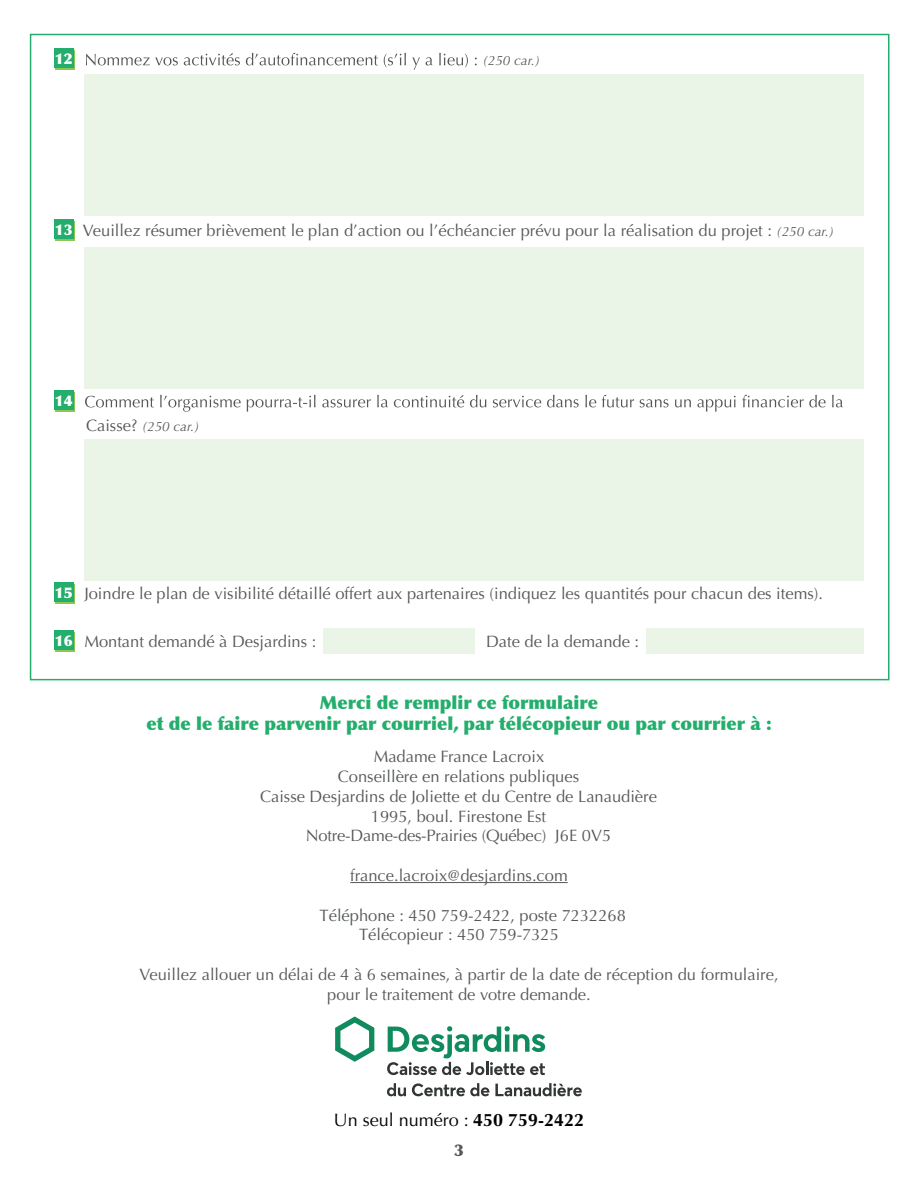
<style>
.page{position:relative;width:918px;height:1188px;background:#fff}
.page>*{position:absolute;margin:0;border:0;box-sizing:border-box;transform-origin:0 0}
.t1{font:900 18px/21.6px "Optima";color:#24ae6d;text-align:center}
.t2{font:18px "Optima";color:#000}
.t3{font:16.5px/19.8px "Optima";color:#55585a;text-align:center}
.t4{font:900 16.5px "Optima";color:#55585a}
.t5{font:900 15px "Optima";color:#fff}
.t6{font:italic 13.5px "Optima";color:#55585a}
.s1{font-weight:900;font-size:15px;color:#fff}
.s2{font-style:italic;font-size:13.5px}
.s3{font-style:normal;font-size:16.5px}
.s4{font-weight:700}
</style>
<div class="page">
<hr style="left:350px;top:882px;width:218px;height:1px;background:#55585a">
<div style="left:55px;top:50px;width:20px;height:20px;background:#89c652"></div>
<div style="left:54px;top:48px;width:20px;height:20px;background:#24ae6d"></div>
<svg style="left:86px;top:53px;width:391px;height:17px"></svg>
<div style="left:55px;top:221px;width:20px;height:20px;background:#89c652"></div>
<div style="left:54px;top:219px;width:20px;height:20px;background:#24ae6d"></div>
<div style="left:55px;top:392px;width:20px;height:20px;background:#89c652"></div>
<div style="left:54px;top:390px;width:20px;height:20px;background:#24ae6d"></div>
<svg style="left:85px;top:395px;width:758px;height:17px"></svg>
<div style="left:55px;top:584px;width:20px;height:20px;background:#89c652"></div>
<div style="left:54px;top:582px;width:20px;height:20px;background:#24ae6d"></div>
<div style="left:55px;top:632px;width:20px;height:20px;background:#89c652"></div>
<div style="left:54px;top:630px;width:20px;height:20px;background:#24ae6d"></div>
<div style="left:84px;top:74px;width:780px;height:142px;background:#ebf5e7"></div>
<div style="left:84px;top:247px;width:780px;height:142px;background:#ebf5e7"></div>
<div style="left:84px;top:440px;width:780px;height:141px;background:#ebf5e7"></div>
<div style="left:647px;top:629px;width:217px;height:25px;background:#ebf5e7"></div>
<div style="left:323px;top:629px;width:151px;height:25px;background:#ebf5e7"></div>
<svg style="left:335px;top:1016px;width:39px;height:46px"></svg>
<svg style="left:387px;top:1026px;width:158px;height:49px"></svg>
<svg style="left:387px;top:1083px;width:19px;height:13px"></svg>
<svg style="left:412px;top:1083px;width:77px;height:13px"></svg>
<svg style="left:495px;top:1083px;width:87px;height:13px"></svg>
<p class="t5" style="left:55px;top:50px;width:19px">12</p>
<p class="t6" style="left:483px;top:53px;width:59px">(250 car.)</p>
<p class="t3" style="left:55px;top:221px;width:781px"><span class="s1">13</span> Veuillez résumer brièvement le plan d’action ou l’échéancier prévu pour la réalisation du projet : <span class="s2">(250 car.)</span></p>
<p class="t5" style="left:55px;top:392px;width:19px">14</p>
<p class="t6" style="left:86px;top:419px;width:115px"><span class="s3">Caisse?</span> (250 car.)</p>
<p class="t3" style="left:55px;top:584px;width:770px"><span class="s1">15</span> Joindre le plan de visibilité détaillé offert aux partenaires (indiquez les quantités pour chacun des items).</p>
<p class="t3" style="left:55px;top:632px;width:263px"><span class="s1">16</span> Montant demandé à Desjardins :</p>
<p class="t3" style="left:486px;top:632px;width:155px">Date de la demande :</p>
<p class="t1" style="left:146px;top:692px;width:627px">Merci de remplir ce formulaire<br>et de le faire parvenir par courriel, par télécopieur ou par courrier à :</p>
<p class="t3" style="left:260px;top:747px;width:398px">Madame France Lacroix<br>Conseillère en relations publiques<br>Caisse Desjardins de Joliette et du Centre de Lanaudière 1995, boul. Firestone Est<br>Notre-Dame-des-Prairies (Québec) J6E 0V5</p>
<p class="t3" style="left:350px;top:866px;width:219px">france.lacroix@desjardins.com</p>
<p class="t3" style="left:359px;top:905px;width:268px;text-align:left;text-indent:-39px">Téléphone : 450 759-2422, poste 7232268<br>Télécopieur : 450 759-7325</p>
<p class="t3" style="left:139px;top:965px;width:641px">Veuillez allouer un délai de 4 à 6 semaines, à partir de la date de réception du formulaire, pour le traitement de votre demande.</p>
<p class="t2" style="left:334px;top:1110px;width:252px">Un seul numéro : <span class="s4">450 759-2422</span></p>
<p class="t4" style="left:454px;top:1140px;width:11px">3</p>
</div>
